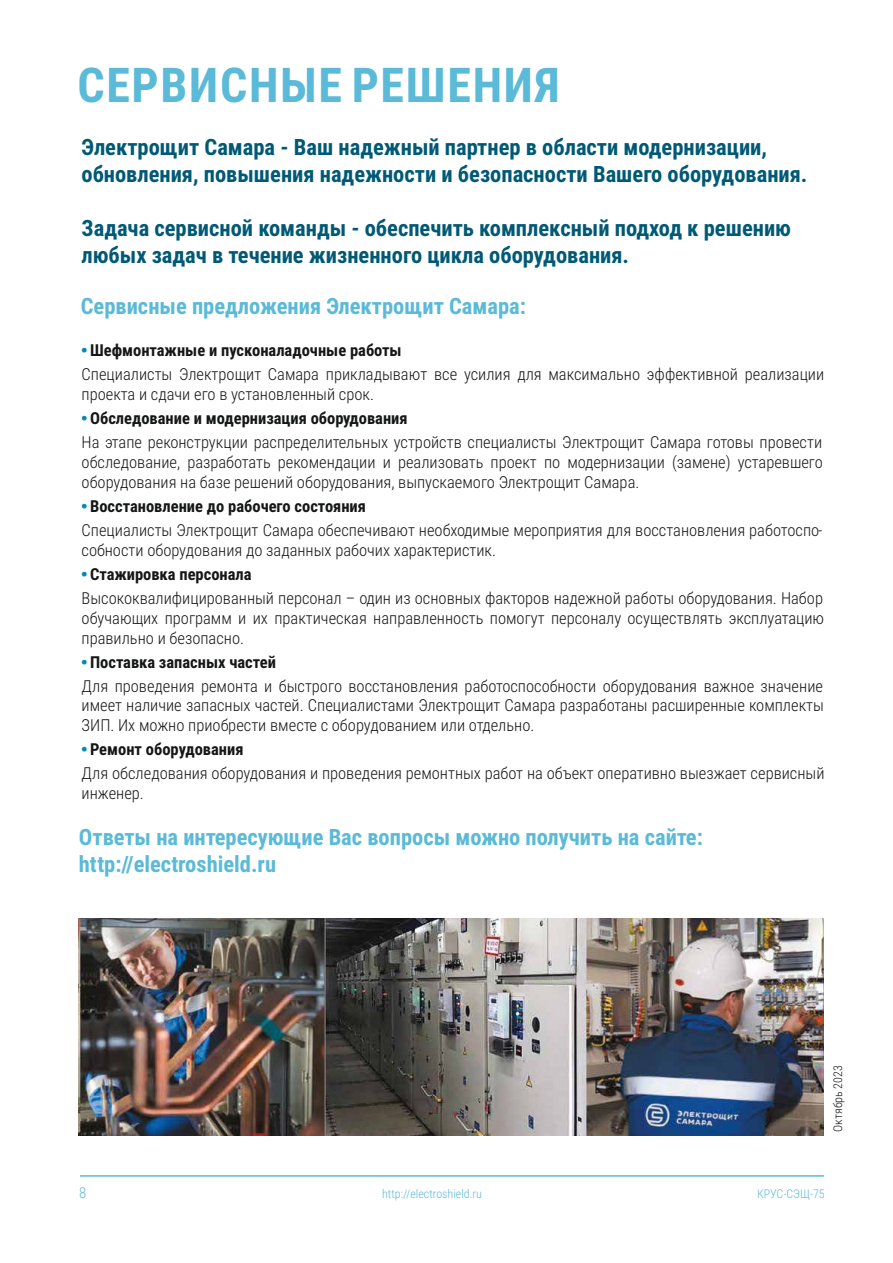
<style>
.page{position:relative;width:893px;height:1263px;background:#fff}
.page>*{position:absolute;margin:0;border:0;box-sizing:border-box;transform-origin:0 0}
.t1{font:700 48px "Roboto Condensed";letter-spacing:.035em;color:#5abad7}
.t2{font:700 22.5px/27px "Roboto Condensed";color:#005975}
.t3{font:700 22.5px/27px "Roboto Condensed";color:#5abad7}
.t4{font:300 16.5px/24px "Roboto Condensed";color:#151616}
.t5{font:300 15px "Roboto Condensed";color:#5abad7}
.t6{font:300 12px "Roboto Condensed";color:#5abad7}
.t7{font:300 12px "Roboto Condensed";color:#151616}
.s1{font-family:"Arial";font-weight:700;color:#008cb1}
.s2{font-weight:700}
</style>
<div class="page">
<img style="left:79px;top:918px;width:745px;height:217px">
<hr style="left:80px;top:1175px;width:744px;height:2px;background:#5abad7">
<h1 class="t1" style="left:77px;top:66px;width:484px">СЕРВИСНЫЕ РЕШЕНИЯ</h1>
<h2 class="t2" style="left:82px;top:136px;width:727px">Электрощит Самара - Ваш надежный партнер в области модернизации, обновления, повышения надежности и безопасности Вашего оборудования.</h2>
<h2 class="t2" style="left:82px;top:217px;width:711px">Задача сервисной команды - обеспечить комплексный подход к решению любых задач в течение жизненного цикла оборудования.</h2>
<h2 class="t3" style="left:81px;top:295px;width:447px">Сервисные предложения Электрощит Самара:</h2>
<p class="t4" style="left:82px;top:340px;width:744px"><span class="s1">•</span> <span class="s2">Шефмонтажные и пусконаладочные работы<br></span>Специалисты Электрощит Самара прикладывают все усилия для максимально эффективной реализации</p>
<p class="t4" style="left:82px;top:384px;width:294px">проекта и сдачи его в установленный срок.</p>
<p class="t4" style="left:82px;top:408px;width:742px"><span class="s1">•</span> <span class="s2">Обследование и модернизация оборудования<br></span>На этапе реконструкции распределительных устройств специалисты Электрощит Самара готовы провести</p>
<p class="t4" style="left:82px;top:454px;width:743px;line-height:19.8px">обследование, разработать рекомендации и реализовать проект по модернизации (замене) устаревшего оборудования на базе решений оборудования, выпускаемого Электрощит Самара.</p>
<p class="t4" style="left:82px;top:496px;width:742px"><span class="s1">•</span> <span class="s2">Восстановление до рабочего состояния<br></span>Специалисты Электрощит Самара обеспечивают необходимые мероприятия для восстановления работоспо-</p>
<p class="t4" style="left:82px;top:540px;width:416px">собности оборудования до заданных рабочих характеристик.</p>
<p class="t4" style="left:82px;top:564px;width:743px"><span class="s1">•</span> <span class="s2">Стажировка персонала<br></span>Высококвалифицированный персонал – один из основных факторов надежной работы оборудования. Набор</p>
<p class="t4" style="left:82px;top:610px;width:744px;line-height:19.8px">обучающих программ и их практическая направленность помогут персоналу осуществлять эксплуатацию правильно и безопасно.</p>
<p class="t4" style="left:82px;top:651px;width:743px"><span class="s1">•</span> <span class="s2">Поставка запасных частей<br></span>Для проведения ремонта и быстрого восстановления работоспособности оборудования важное значение</p>
<p class="t4" style="left:82px;top:697px;width:744px;line-height:19.8px">имеет наличие запасных частей. Специалистами Электрощит Самара разработаны расширенные комплекты<br>ЗИП. Их можно приобрести вместе с оборудованием или отдельно.</p>
<p class="t4" style="left:82px;top:739px;width:744px"><span class="s1">•</span> <span class="s2">Ремонт оборудования<br></span>Для обследования оборудования и проведения ремонтных работ на объект оперативно выезжает сервисный</p>
<p class="t4" style="left:82px;top:783px;width:64px">инженер.</p>
<h2 class="t3" style="left:79px;top:826px;width:625px">Ответы на интересующие Вас вопросы можно получить на сайте: http://electroshield.ru</h2>
<p class="t7" style="left:833px;top:1132px;width:68px;rotate:-90deg">Октябрь 2023</p>
<p class="t5" style="left:79px;top:1187px;width:9px">8</p>
<p class="t6" style="left:382px;top:1189px;width:101px">http://electroshield.ru</p>
<p class="t6" style="left:757px;top:1189px;width:69px">КРУС-СЭЩ-75</p>
</div>
